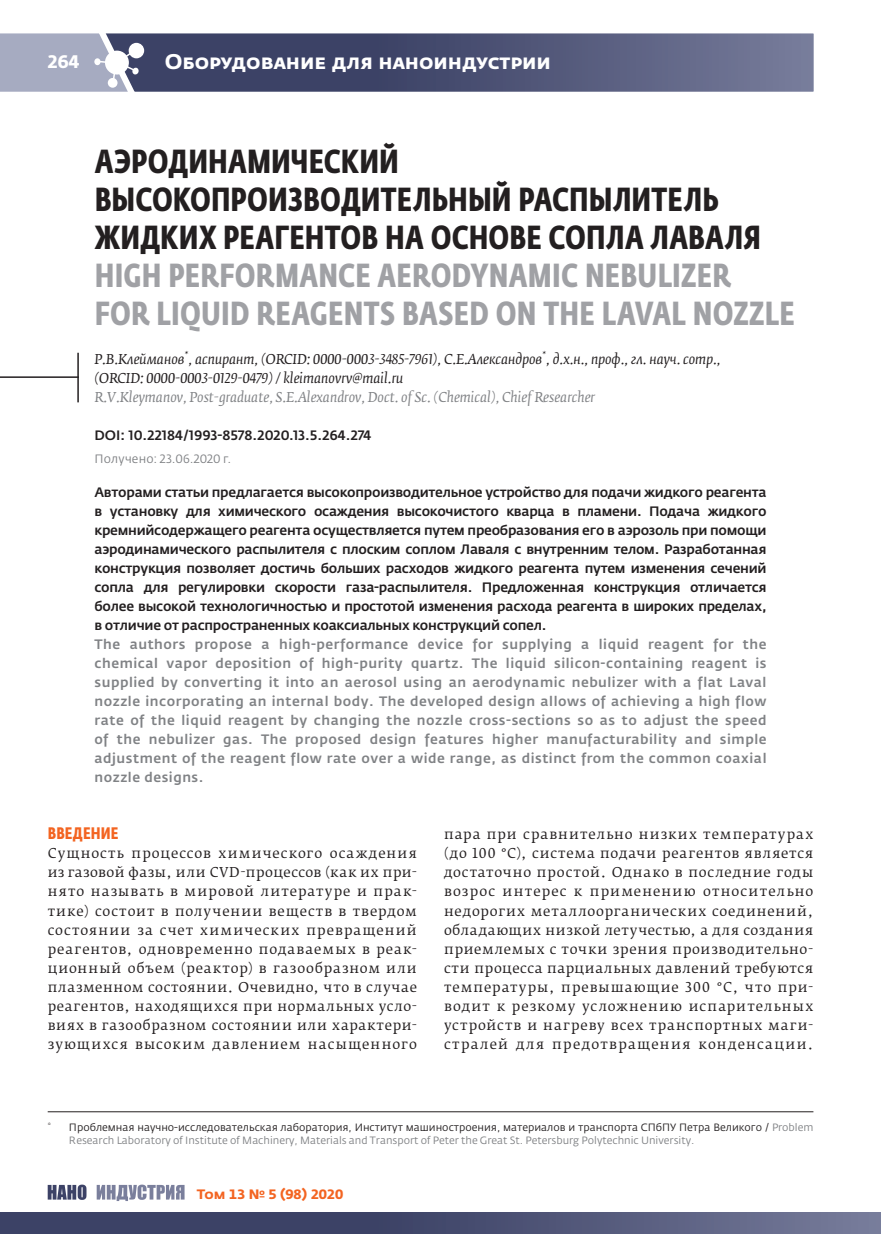
<style>
.page{position:relative;width:881px;height:1234px;background:#fff}
.page>*{position:absolute;margin:0;border:0;box-sizing:border-box;transform-origin:0 0}
.t1{font:700 33px/38.1px "Fedra Sans Cond Pro";color:#231f20}
.t2{font:700 33px/38.1px "Fedra Sans Cond Pro";letter-spacing:.01em;color:#a0a1a5}
.t3{font:700 21px "Fedra Sans Alt Pro";color:#fff}
.t4{font:700 18px "Fedra Sans Alt Pro";color:#fff}
.t5{font:700 16.5px "Fedra Sans Cond Pro";letter-spacing:.01em;color:#f36421}
.t6{font:13.5px/19px "Fedra Serif B Pro";letter-spacing:.08em;color:#231f20;text-align:justify}
.t7{font:500 13.5px/19px "Fedra Sans Pro";letter-spacing:-.02em;color:#231f20;text-align:justify}
.t8{font:500 13.5px/19px "Fedra Sans Pro";letter-spacing:.04em;color:#808285;text-align:justify}
.t9{font:italic 13.5px/19px "Fedra Serif B Pro";color:#231f20}
.t10{font:italic 13.5px "Fedra Serif B Pro";color:#808285}
.t11{font:500 13.5px "Fedra Sans Alt Pro";color:#231f20}
.t12{font:700 13.5px "Fedra Sans Alt Pro";color:#f36421}
.t13{font:12px "Fedra Sans Pro";letter-spacing:.015em;color:#808285}
.t14{font:10.5px/12.6px "Fedra Sans Alt Pro";color:#808285}
.s1{color:#231f20}
</style>
<div class="page">
<svg style="left:48px;top:1184px;width:38px;height:15px"></svg>
<svg style="left:97px;top:1184px;width:87px;height:16px"></svg>
<div style="left:0;top:1211px;width:880px;height:22px;background:linear-gradient(to right,#2d3459,#6c7190)"></div>
<svg style="left:0;top:33px;width:813px;height:59px;background:#606585"></svg>
<hr style="left:0;top:376px;width:79px;height:2px;background:#231f20">
<hr style="left:77px;top:352px;width:2px;height:50px;background:#231f20">
<hr style="left:48px;top:1111px;width:765px;height:1px;background:#231f20">
<h3 class="t4" style="left:48px;top:50px;width:34px">264</h3>
<h2 class="t3" style="left:165px;top:48px;width:387px">Оборудование для наноиндустрии</h2>
<h1 class="t1" style="left:95px;top:143px;width:667px">Аэродинамический высокопроизводительный распылитель жидких реагентов на основе сопла Лаваля</h1>
<h1 class="t2" style="left:95px;top:257px;width:637px">HIGH PERFORMANCE AERODYNAMIC NEBULIZER for</h1>
<h1 class="t2" style="left:156px;top:295px;width:639px">LIQUID REAGENTS BASED ON THE LAVAL NOZZLE</h1>
<p class="t9" style="left:94px;top:349px;width:627px">Р.В.Клейманов<sup>*</sup>, аспирант, (ORCID: 0000-0003-3485-7961), С.Е.Александров<sup>*</sup>, д.х.н., проф., гл. науч. сотр., (ORCID: 0000-0003-0129-0479) / kleimanovrv@mail.ru</p>
<p class="t10" style="left:94px;top:388px;width:502px">R.V.Kleymanov, Post-graduate, S.E.Alexandrov, Doct. of Sc. (Chemical), Chief Researcher</p>
<p class="t11" style="left:94px;top:426px;width:278px">DOI: 10.22184/1993-8578.2020.13.5.264.274</p>
<p class="t13" style="left:94px;top:451px;width:138px">Получено: 23.06.2020 г.</p>
<p class="t7" style="left:94px;top:482px;width:673px">Авторами статьи предлагается высокопроизводительное устройство для подачи жидкого реагента в установку для химического осаждения высокочистого кварца в пламени. Подача жидкого кремнийсодержащего реагента осуществляется путем преобразования его в аэрозоль при помощи аэродинамического распылителя с плоским соплом Лаваля с внутренним телом. Разработанная конструкция позволяет достичь больших расходов жидкого реагента путем изменения сечений сопла для регулировки скорости газа-распылителя. Предложенная конструкция отличается более высокой технологичностью и простотой изменения расхода реагента в широких пределах, в отличие от распространенных коаксиальных конструкций сопел.</p>
<p class="t8" style="left:94px;top:634px;width:673px">The authors propose a high-performance device for supplying a liquid reagent for the chemical vapor deposition of high-purity quartz. The liquid silicon-containing reagent is supplied by converting it into an aerosol using an aerodynamic nebulizer with a flat Laval nozzle incorporating an internal body. The developed design allows of achieving a high flow rate of the liquid reagent by changing the nozzle cross-sections so as to adjust the speed of the nebulizer gas. The proposed design features higher manufacturability and simple adjustment of the reagent flow rate over a wide range, as distinct from the common coaxial nozzle designs.</p>
<p class="t5" style="left:48px;top:823px;width:72px">Введение</p>
<p class="t6" style="left:48px;top:844px;width:371px">Сущность процессов химического осаждения из газовой фазы, или CVD-процессов (как их при&shy;нято называть в мировой литературе и прак&shy;тике) состоит в получении веществ в твердом состоянии за счет химических превращений реагентов, одновременно подаваемых в реак&shy;ционный объем (реактор) в газообразном или плазменном состоянии. Очевидно, что в случае реагентов, находящихся при нормальных усло&shy;виях в газообразном состоянии или характери&shy;зующихся высоким давлением насыщенного</p>
<p class="t6" style="left:444px;top:825px;width:371px">пара при сравнительно низких температурах (до 100 °С), система подачи реагентов является достаточно простой. Однако в последние годы возрос интерес к применению относительно недорогих металлоорганических соединений, обладающих низкой летучестью, а для создания приемлемых с точки зрения производительно&shy;сти процесса парциальных давлений требуются температуры, превышающие 300 °С, что при&shy;водит к резкому усложнению испарительных устройств и нагреву всех транспортных маги&shy;стралей для предотвращения конденсации.</p>
<p class="t14" style="left:69px;top:1120px;width:745px;text-indent:-21px"><sup>*</sup> <span class="s1">Проблемная научно-исследовательская лаборатория, Институт машиностроения, материалов и транспорта СПбПУ Петра Великого /</span> Problem<br>Research Laboratory of Institute of Machinery, Materials and Transport of Peter the Great St. Petersburg Polytechnic University.</p>
<p class="t12" style="left:197px;top:1185px;width:148px">Том 13 № 5 (98) 2020</p>
</div>
